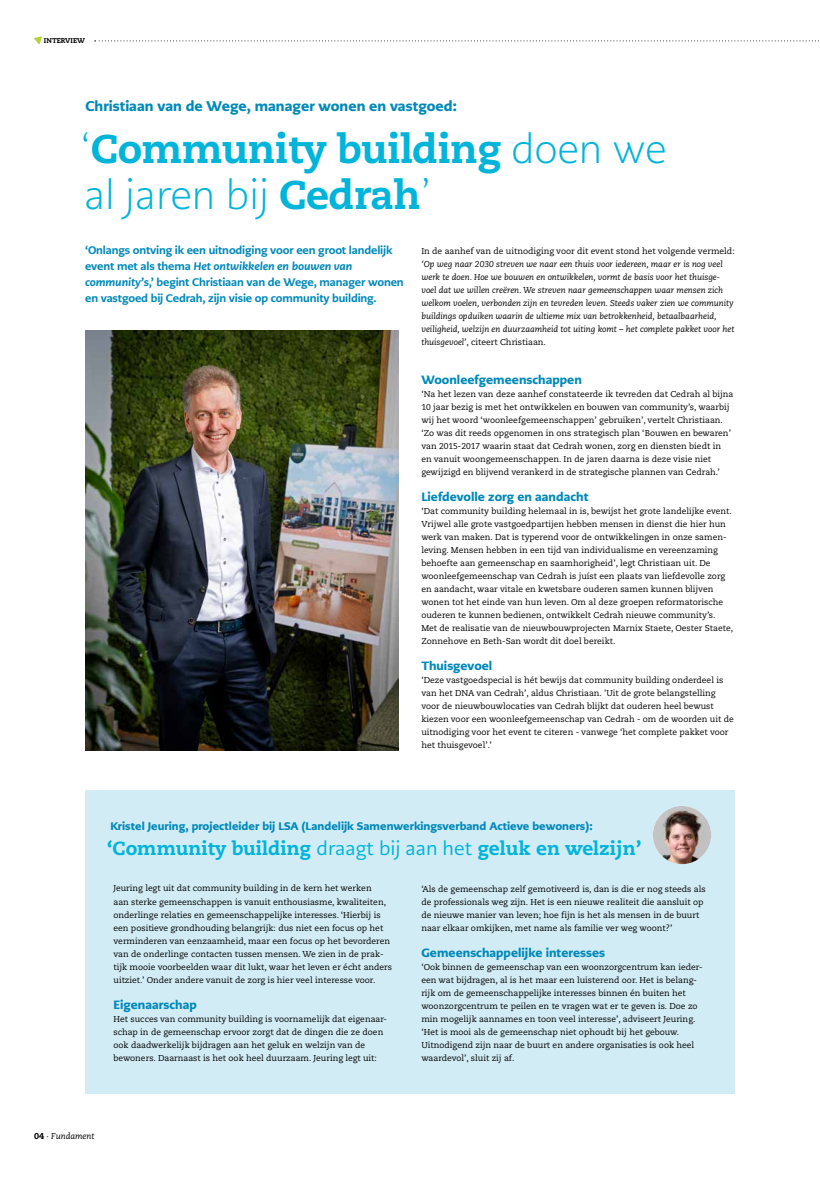
<style>
.page{position:relative;width:820px;height:1177px;background:#fff}
.page>*{position:absolute;margin:0;border:0;box-sizing:border-box;transform-origin:0 0}
.t1{font:800 40px "Caecilia LT Pro 85";letter-spacing:-.01em;color:#00b4da}
.t2{font:300 40px "PMN Caecilia Sans Text";letter-spacing:-.01em;color:#00b4da}
.t3{font:800 19px "Caecilia LT Pro 85";color:#00b4da}
.t4{font:900 14px "PMN Caecilia Sans Text";color:#0089b9}
.t5{font:900 12px "PMN Caecilia Sans Text";color:#0089b9}
.t6{font:800 11px/16px "PMN Caecilia Sans Text";letter-spacing:-.015em;color:#0089b9}
.t7{font:900 11px "PMN Caecilia Sans Text";color:#0089b9}
.t8{font:8.5px/13px "Caecilia LT Pro 55 Roman";color:#000}
.t9{font:italic 8.5px/13px "Caecilia LT Pro 56";color:#000}
.t10{font:800 7px "Caecilia LT Pro 85";color:#000}
.s1{font-family:"PMN Caecilia Sans Text";font-weight:300}
.s2{font-family:"Caecilia LT Pro 85";font-weight:800}
.s3{font-style:italic}
.s4{font-family:"Caecilia LT Pro 56";font-style:italic}
.s5{font-family:"PMN Caecilia Sans Text";font-weight:400}
.s6{font-family:"Caecilia LT Pro 85";font-weight:800;font-style:normal}
.s7{font-family:"Caecilia LT Pro 55 Roman";font-style:normal}
</style>
<div class="page">
<div style="left:85px;top:789px;width:649px;height:304px;background:#d2ecf5"></div>
<img style="left:85px;top:330px;width:313px;height:420px">
<svg style="left:34px;top:36px;width:8px;height:8px"></svg>
<svg style="left:95px;top:40px;width:724px;height:1px"></svg>
<img style="left:652px;top:806px;width:58px;height:58px;border-radius:29px">
<p class="t10" style="left:44px;top:36px;width:43px">INTERVIEW</p>
<h3 class="t4" style="left:85px;top:97px;width:372px">Christiaan van de Wege, manager wonen en vastgoed:</h3>
<h1 class="t1" style="left:81px;top:121px;width:587px"><span class="s1">‘</span>Community building <span class="s1">doen we</span></h1>
<h1 class="t2" style="left:84px;top:170px;width:348px">al jaren bij <span class="s2">Cedrah</span>’</h1>
<p class="t6" style="left:85px;top:242px;width:320px">‘Onlangs ontving ik een uitnodiging voor een groot landelijk event met als thema <span class="s3">Het ontwikkelen en bouwen van community’s</span>,’ begint Christiaan van de Wege, manager wonen en vastgoed bij Cedrah, zijn visie op community building.</p>
<p class="t8" style="left:421px;top:244px;width:315px">In de aanhef van de uitnodiging voor dit event stond het volgende vermeld:</p>
<p class="t9" style="left:421px;top:258px;width:314px">‘Op weg naar 2030 streven we naar een thuis voor iedereen, maar er is nog veel werk te doen. Hoe we bouwen en ontwikkelen, vormt de basis voor het thuisge&shy;voel dat we willen creëren. We streven naar gemeenschappen waar mensen zich welkom voelen, verbonden zijn en tevreden leven. Steeds vaker zien we community buildings opduiken waarin de ultieme mix van betrokkenheid, betaalbaarheid, veiligheid, welzijn en duurzaamheid tot uiting komt – het complete pakket voor het</p>
<p class="t8" style="left:421px;top:335px;width:126px"><span class="s4">thuisgevoel’</span>, citeert Christiaan.</p>
<h3 class="t5" style="left:421px;top:372px;width:162px">Woonleefgemeenschappen</h3>
<p class="t8" style="left:421px;top:387px;width:313px">‘Na het lezen van deze aanhef constateerde ik tevreden dat Cedrah al bijna 10 jaar bezig is met het ontwikkelen en bouwen van community’s, waarbij wij het woord ‘woonleefgemeenschappen’ gebruiken’, vertelt Christiaan. ‘Zo was dit reeds opgenomen in ons strategisch plan ‘Bouwen en bewaren’ van 2015-2017 waarin staat dat Cedrah wonen, zorg en diensten biedt in en vanuit woongemeenschappen. In de jaren daarna is deze visie niet gewijzigd en blijvend verankerd in de strategische plannen van Cedrah.’</p>
<h3 class="t5" style="left:421px;top:489px;width:169px">Liefdevolle zorg en aandacht</h3>
<p class="t8" style="left:421px;top:504px;width:313px">‘Dat community building helemaal in is, bewijst het grote landelijke event.<br>Vrijwel alle grote vastgoedpartijen hebben mensen in dienst die hier hun werk van maken. Dat is typerend voor de ontwikkelingen in onze samen&shy;leving. Mensen hebben in een tijd van individualisme en vereenzaming behoefte aan gemeenschap en saamhorigheid’, legt Christiaan uit. De woonleefgemeenschap van Cedrah is juíst een plaats van liefdevolle zorg en aandacht, waar vitale en kwetsbare ouderen samen kunnen blijven wonen tot het einde van hun leven. Om al deze groepen reformatorische ouderen te kunnen bedienen, ontwikkelt Cedrah nieuwe community’s.<br>Met de realisatie van de nieuwbouwprojecten Marnix Staete, Oester Staete, Zonnehove en Beth-San wordt dit doel bereikt.</p>
<h3 class="t5" style="left:421px;top:658px;width:72px">Thuisgevoel</h3>
<p class="t8" style="left:421px;top:673px;width:314px">‘Deze vastgoedspecial is hét bewijs dat community building onderdeel is van het DNA van Cedrah’, aldus Christiaan. 'Uit de grote belangstelling voor de nieuwbouwlocaties van Cedrah blijkt dat ouderen heel bewust kiezen voor een woonleefgemeenschap van Cedrah - om de woorden uit de uitnodiging voor het event te citeren - vanwege ‘het complete pakket voor het thuisgevoel’.’</p>
<p class="t7" style="left:110px;top:818px;width:483px">Kristel Jeuring, projectleider bij LSA (Landelijk Samenwerkingsverband Actieve bewoners):</p>
<h2 class="t3" style="left:107px;top:834px;width:535px">‘Community building <span class="s5">draagt bij aan het</span> geluk en welzijn’</h2>
<p class="t8" style="left:113px;top:881px;width:280px">Jeuring legt uit dat community building in de kern het werken<br>aan sterke gemeenschappen is vanuit enthousiasme, kwaliteiten, onderlinge relaties en gemeenschappelijke interesses. ‘Hierbij is een positieve grondhouding belangrijk: dus niet een focus op het verminderen van eenzaamheid, maar een focus op het bevorderen van de onderlinge contacten tussen mensen. We zien in de prak&shy;tijk mooie voorbeelden waar dit lukt, waar het leven er écht anders uitziet.’ Onder andere vanuit de zorg is hier veel interesse voor.</p>
<h3 class="t5" style="left:113px;top:996px;width:85px">Eigenaarschap</h3>
<p class="t8" style="left:113px;top:1011px;width:274px">Het succes van community building is voornamelijk dat eigenaar&shy;schap in de gemeenschap ervoor zorgt dat de dingen die ze doen ook daadwerkelijk bijdragen aan het geluk en welzijn van de bewoners. Daarnaast is het ook heel duurzaam. Jeuring legt uit:</p>
<p class="t9" style="left:34px;top:1129px;width:62px"><span class="s6">04</span> <span class="s7">∙</span> Fundament</p>
<p class="t8" style="left:421px;top:881px;width:286px">‘Als de gemeenschap zelf gemotiveerd is, dan is die er nog steeds als de professionals weg zijn. Het is een nieuwe realiteit die aansluit op de nieuwe manier van leven; hoe fijn is het als mensen in de buurt naar elkaar omkijken, met name als familie ver weg woont?’</p>
<h3 class="t5" style="left:421px;top:944px;width:185px">Gemeenschappelijke interesses</h3>
<p class="t8" style="left:421px;top:959px;width:282px">‘Ook binnen de gemeenschap van een woonzorgcentrum kan ieder&shy;een wat bijdragen, al is het maar een luisterend oor. Het is belang&shy;rijk om de gemeenschappelijke interesses binnen én buiten het woonzorgcentrum te peilen en te vragen wat er te geven is. Doe zo min mogelijk aannames en toon veel interesse’, adviseert Jeuring. ‘Het is mooi als de gemeenschap niet ophoudt bij het gebouw.<br>Uitnodigend zijn naar de buurt en andere organisaties is ook heel waardevol’, sluit zij af.</p>
</div>
